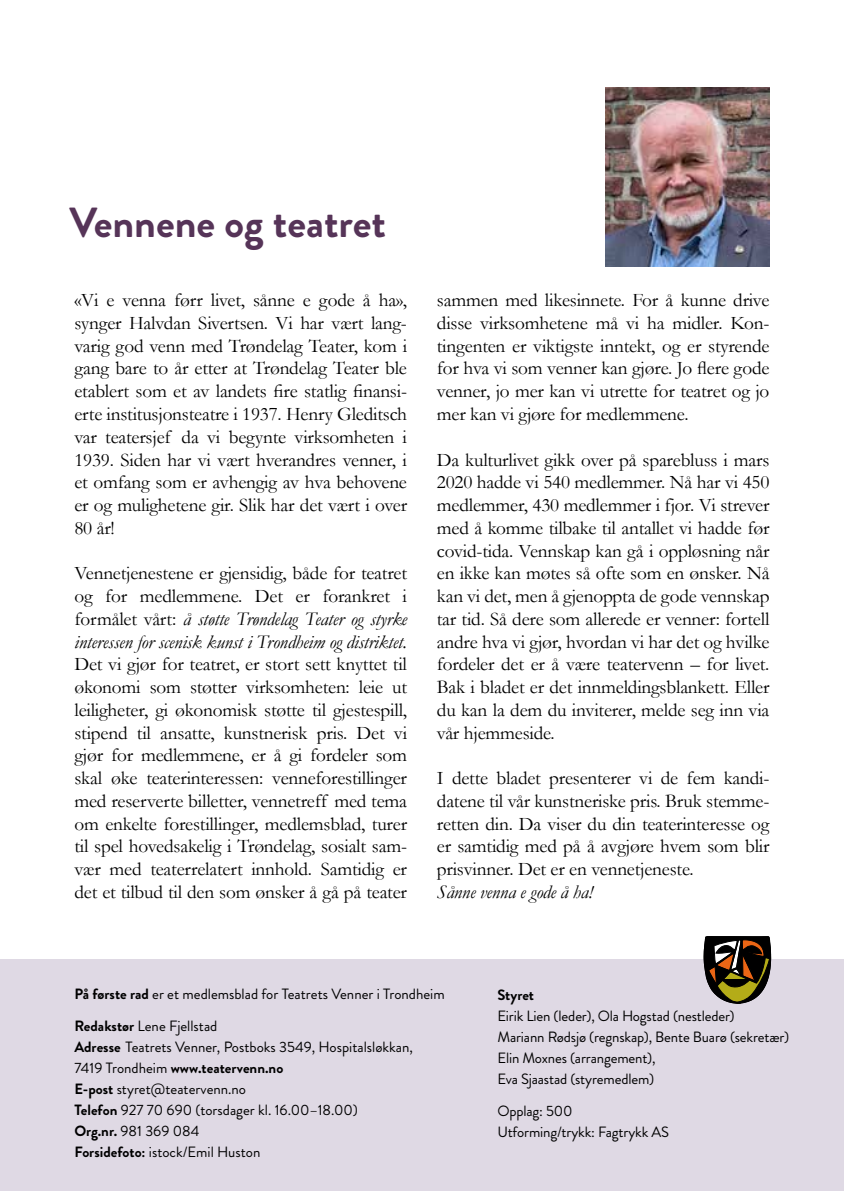
<style>
.page{position:relative;width:844px;height:1191px;background:#fff}
.page>*{position:absolute;margin:0;border:0;box-sizing:border-box;transform-origin:0 0}
.t1{font:700 42px "Brandon Grotesque";color:#563458}
.t2{font:19.25px/22.8px "Garamond";letter-spacing:-.01em;color:#000;text-align:justify}
.t3{font:italic 19.25px "Garamond";letter-spacing:-.01em;color:#000}
.t4{font:14.88px/21px "Brandon Grotesque";letter-spacing:-.01em;color:#000}
.t5{font:700 14.88px "Brandon Grotesque";color:#000}
.s1{font-style:italic}
.s2{font-weight:700}
</style>
<div class="page">
<div style="left:0;top:959px;width:843px;height:232px;background:#dfd9e4"></div>
<img style="left:605px;top:87px;width:164px;height:180px">
<svg style="left:703px;top:936px;width:69px;height:67px"></svg>
<h1 class="t1" style="left:69px;top:193px;width:318px">Vennene og teatret</h1>
<p class="t2" style="left:74px;top:288px;width:334px">«Vi e venna førr livet, sånne e gode å ha», synger Halvdan Sivertsen. Vi har vært lang&shy;varig god venn med Trøndelag Teater, kom i gang bare to år etter at Trøndelag Teater ble etablert som et av landets fire statlig finansi&shy;erte institusjonsteatre i 1937. Henry Gleditsch var teatersjef da vi begynte virksomheten i 1939. Siden har vi vært hverandres venner, i et omfang som er avhengig av hva behovene er og mulighetene gir. Slik har det vært i over 80 år!</p>
<p class="t2" style="left:74px;top:561px;width:334px">Vennetjenestene er gjensidig, både for teatret og for medlemmene. Det er forankret i formålet vårt: <span class="s1">å støtte Trøndelag Teater og styrke interessen for scenisk kunst i Trondheim og distriktet.</span></p>
<p class="t2" style="left:74px;top:652px;width:334px">Det vi gjør for teatret, er stort sett knyttet til økonomi som støtter virksomheten: leie ut leiligheter, gi økonomisk støtte til gjestespill, stipend til ansatte, kunstnerisk pris. Det vi gjør for medlemmene, er å gi fordeler som skal øke teaterinteressen: venneforestillinger med reserverte billetter, vennetreff med tema om enkelte forestillinger, medlemsblad, turer til spel hovedsakelig i Trøndelag, sosialt sam&shy;vær med teaterrelatert innhold. Samtidig er det et tilbud til den som ønsker å gå på teater</p>
<p class="t2" style="left:437px;top:288px;width:334px">sammen med likesinnete. For å kunne drive disse virksomhetene må vi ha midler. Kon&shy;tingenten er viktigste inntekt, og er styrende for hva vi som venner kan gjøre. Jo flere gode venner, jo mer kan vi utrette for teatret og jo mer kan vi gjøre for medlemmene.</p>
<p class="t2" style="left:437px;top:447px;width:334px">Da kulturlivet gikk over på sparebluss i mars 2020 hadde vi 540 medlemmer. Nå har vi 450 medlemmer, 430 medlemmer i fjor. Vi strever med å komme tilbake til antallet vi hadde før covid-tida. Vennskap kan gå i oppløsning når en ikke kan møtes så ofte som en ønsker. Nå kan vi det, men å gjenoppta de gode vennskap tar tid. Så dere som allerede er venner: fortell andre hva vi gjør, hvordan vi har det og hvilke fordeler det er å være teatervenn – for livet.<br>Bak i bladet er det innmeldingsblankett. Eller du kan la dem du inviterer, melde seg inn via vår hjemmeside.</p>
<p class="t2" style="left:437px;top:766px;width:334px">I dette bladet presenterer vi de fem kandi&shy;datene til vår kunstneriske pris. Bruk stemme&shy;retten din. Da viser du din teaterinteresse og er samtidig med på å avgjøre hvem som blir prisvinner. Det er en vennetjeneste.</p>
<p class="t3" style="left:437px;top:879px;width:157px">Sånne venna e gode å ha!</p>
<p class="t4" style="left:74px;top:978px;width:372px;line-height:31.5px"><span class="s2">På første rad</span> er et medlemsblad for Teatrets Venner i Trondheim<br><span class="s2">Redakstør</span> Lene Fjellstad</p>
<p class="t4" style="left:74px;top:1036px;width:340px"><span class="s2">Adresse</span> Teatrets Venner, Postboks 3549, Hospitalsløkkan, 7419 Trondheim <span class="s2">www.teatervenn.no<br>E-post</span> styret@teatervenn.no<br><span class="s2">Telefon</span> 927 70 690 (torsdager kl. 16.00–18.00)<br><span class="s2">Org.nr.</span> 981 369 084<br><span class="s2">Forsidefoto:</span> istock/Emil Huston</p>
<p class="t5" style="left:497px;top:984px;width:38px">Styret</p>
<p class="t4" style="left:497px;top:1005px;width:293px">Eirik Lien (leder), Ola Hogstad (nestleder)<br>Mariann Rødsjø (regnskap), Bente Buarø (sekretær)<br>Elin Moxnes (arrangement),<br>Eva Sjaastad (styremedlem)</p>
<p class="t4" style="left:497px;top:1100px;width:173px">Opplag: 500<br>Utforming/trykk: Fagtrykk AS</p>
</div>
